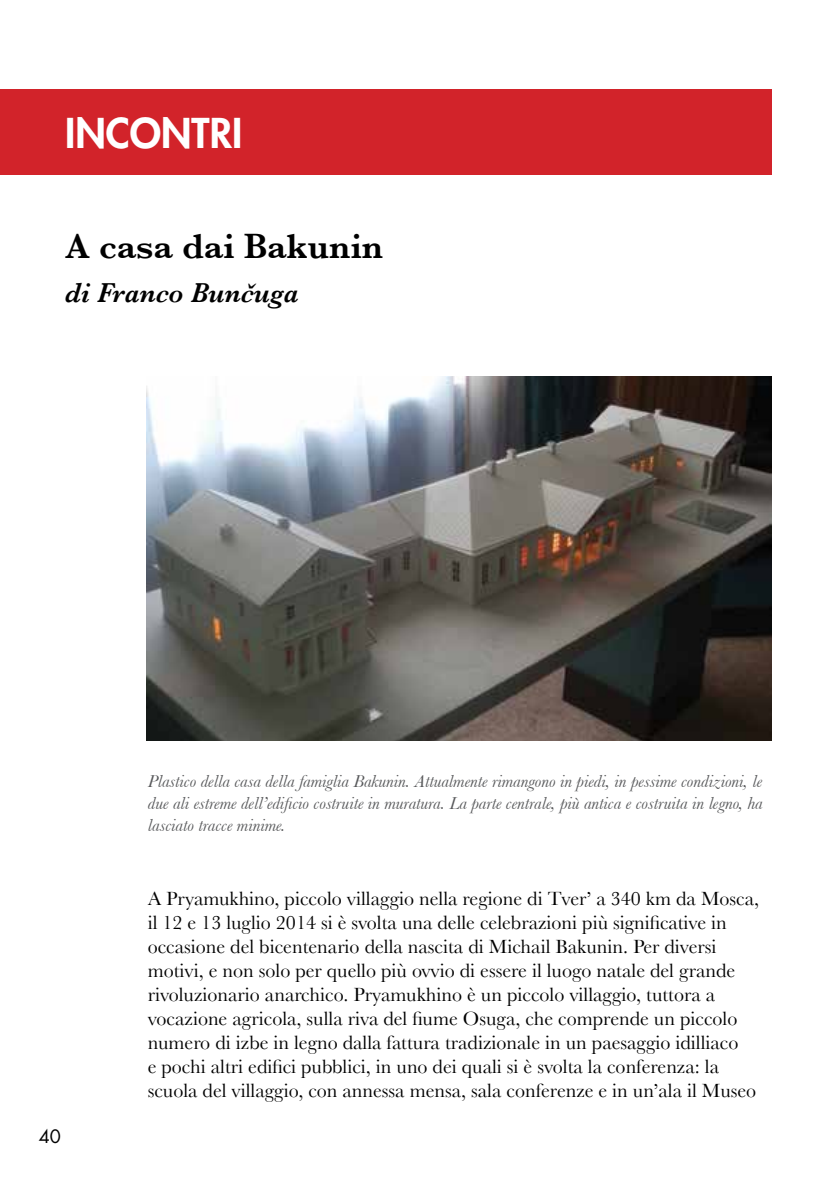
<style>
.page{position:relative;width:840px;height:1191px;background:#fff}
.page>*{position:absolute;margin:0;border:0;box-sizing:border-box;transform-origin:0 0}
.t1{font:800 40px "Futura Std";color:#fff}
.t2{font:600 36px "Baskerville";color:#000}
.t3{font:italic 600 28px "Baskerville";color:#000}
.t4{font:20px/24px "Baskerville";color:#000}
.t5{font:italic 18px/22px "Baskerville";color:#58595b;text-align:justify}
.t6{font:18px "Futura Std";color:#000}
</style>
<div class="page">
<img style="left:146px;top:376px;width:625px;height:365px">
<div style="left:0;top:89px;width:771px;height:85px;background:#d2232a"></div>
<h1 class="t1" style="left:65px;top:108px;width:23px">INCONTRI</h1>
<h2 class="t2" style="left:65px;top:225px;width:319px">A casa dai Bakunin</h2>
<h3 class="t3" style="left:65px;top:276px;width:235px">di Franco Buncˇuga</h3>
<p class="t5" style="left:148px;top:770px;width:616px">Plastico della casa della famiglia Bakunin. Attualmente rimangono in piedi, in pessime condizioni, le due ali estreme dell’edificio costruite in muratura. La parte centrale, più antica e costruita in legno, ha lasciato tracce minime.</p>
<p class="t6" style="left:39px;top:1124px;width:24px">40</p>
<p class="t4" style="left:148px;top:886px;width:612px">A Pryamukhino, piccolo villaggio nella regione di Tver’ a 340 km da Mosca, il 12 e 13 luglio 2014 si è svolta una delle celebrazioni più significative in occasione del bicentenario della nascita di Michail Bakunin. Per diversi motivi, e non solo per quello più ovvio di essere il luogo natale del grande rivoluzionario anarchico. Pryamukhino è un piccolo villaggio, tuttora a vocazione agricola, sulla riva del fiume Osuga, che comprende un piccolo numero di izbe in legno dalla fattura tradizionale in un paesaggio idilliaco<br>e pochi altri edifici pubblici, in uno dei quali si è svolta la conferenza: la scuola del villaggio, con annessa mensa, sala conferenze e in un’ala il Museo</p>
</div>
